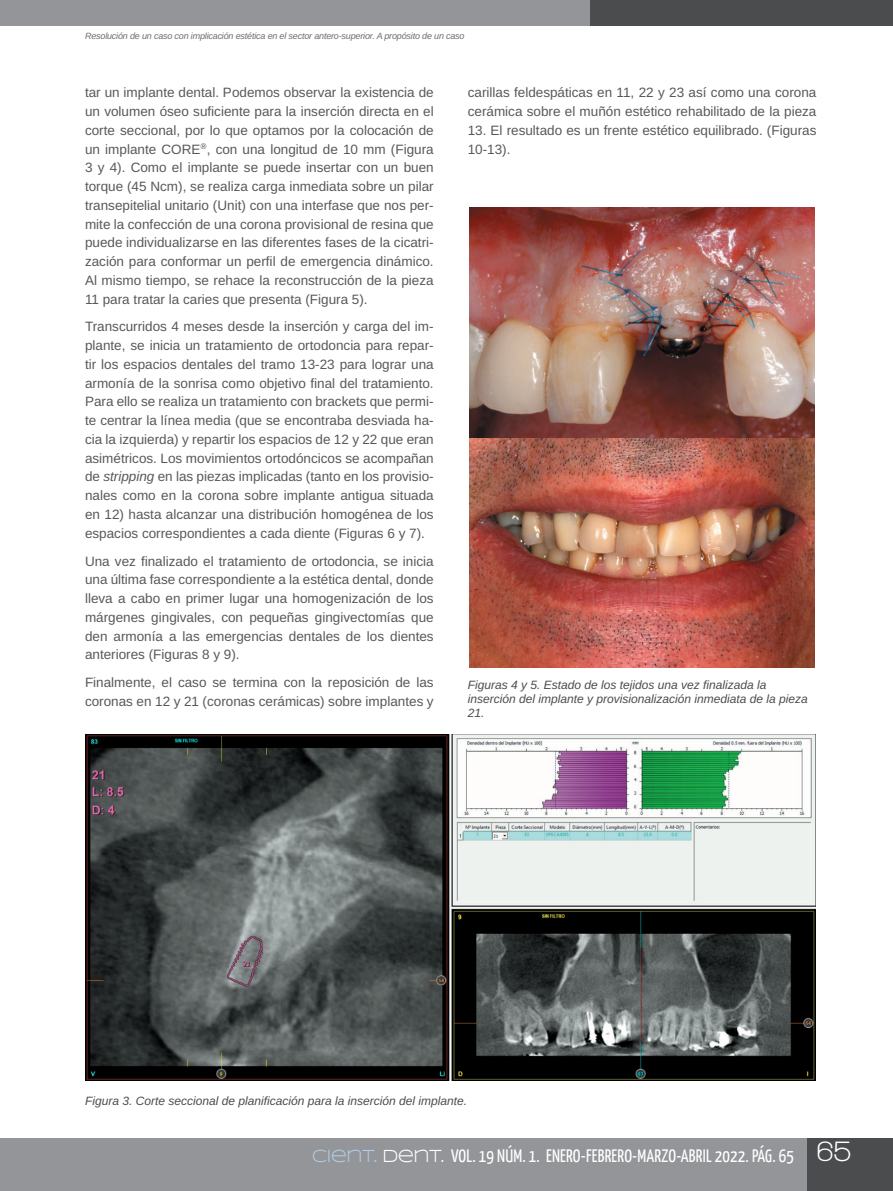
<style>
.page{position:relative;width:893px;height:1191px;background:#fff}
.page>*{position:absolute;margin:0;border:0;box-sizing:border-box;transform-origin:0 0}
.t1{font:700 30px "Walkway";color:#fff}
.t2{font:18px "Yanone Kaffeesatz";letter-spacing:.01em;color:#fff}
.t3{font:13.5px/18.8px "Arimo";color:#57585a;text-align:justify}
.t4{font:italic 12px/14.4px "Arimo";color:#4b4c4d}
.t5{font:italic 9px "Arimo";letter-spacing:-.02em;color:#6c6d70}
.s1{font-style:italic}
.s2{font-family:"Syncopate";color:#b1cae5}
.s3{font-family:"Syncopate"}
</style>
<div class="page">
<div style="left:0;top:1138px;width:893px;height:53px;background:#939598"></div>
<div style="left:808px;top:1138px;width:85px;height:53px;background:#4b4c4d"></div>
<div style="left:0;top:0;width:893px;height:25px;background:#939598"></div>
<div style="left:591px;top:0;width:302px;height:25px;background:#4b4c4d"></div>
<img style="left:469px;top:437px;width:346px;height:230px">
<img style="left:469px;top:207px;width:346px;height:230px">
<img style="left:85px;top:734px;width:731px;height:347px">
<p class="t5" style="left:85px;top:29px;width:381px">Resolución de un caso con implicación estética en el sector antero-superior. A propósito de un caso</p>
<p class="t3" style="left:85px;top:83px;width:350px">tar un implante dental. Podemos observar la existencia de un volumen óseo suficiente para la inserción directa en el corte seccional, por lo que optamos por la colocación de un implante CORE , con una longitud de 10 mm (Figura 3 y 4). Como el implante se puede insertar con un buen torque (45 Ncm), se realiza carga inmediata sobre un pilar transepitelial unitario (Unit) con una interfase que nos per&shy;mite la confección de una corona provisional de resina que puede individualizarse en las diferentes fases de la cicatri&shy;zación para conformar un perfil de emergencia dinámico.<br>Al mismo tiempo, se rehace la reconstrucción de la pieza 11 para tratar la caries que presenta (Figura 5).</p>
<p class="t3" style="left:85px;top:317px;width:350px">Transcurridos 4 meses desde la inserción y carga del im&shy;plante, se inicia un tratamiento de ortodoncia para repar&shy;tir los espacios dentales del tramo 13-23 para lograr una armonía de la sonrisa como objetivo final del tratamiento.<br>Para ello se realiza un tratamiento con brackets que permi&shy;te centrar la línea media (que se encontraba desviada ha&shy;cia la izquierda) y repartir los espacios de 12 y 22 que eran asimétricos. Los movimientos ortodóncicos se acompañan de <span class="s1">stripping</span> en las piezas implicadas (tanto en los provisio&shy;nales como en la corona sobre implante antigua situada en 12) hasta alcanzar una distribución homogénea de los espacios correspondientes a cada diente (Figuras 6 y 7).</p>
<p class="t3" style="left:85px;top:552px;width:350px">Una vez finalizado el tratamiento de ortodoncia, se inicia una última fase correspondiente a la estética dental, donde lleva a cabo en primer lugar una homogenización de los márgenes gingivales, con pequeñas gingivectomías que den armonía a las emergencias dentales de los dientes anteriores (Figuras 8 y 9).</p>
<p class="t3" style="left:85px;top:673px;width:350px">Finalmente, el caso se termina con la reposición de las coronas en 12 y 21 (coronas cerámicas) sobre implantes y</p>
<p class="t3" style="left:468px;top:84px;width:350px">carillas feldespáticas en 11, 22 y 23 así como una corona cerámica sobre el muñón estético rehabilitado de la pieza</p>
<p class="t3" style="left:468px;top:121px;width:350px">13. El resultado es un frente estético equilibrado. (Figuras<br>10-13).</p>
<p class="t4" style="left:468px;top:677px;width:342px">Figuras 4 y 5. Estado de los tejidos una vez finalizada la inserción del implante y provisionalización inmediata de la pieza<br>21.</p>
<p class="t4" style="left:85px;top:1093px;width:384px">Figura 3. Corte seccional de planificación para la inserción del implante.</p>
<h2 class="t2" style="left:312px;top:1144px;width:484px"><span class="s2">CIENT.</span> <span class="s3">DENT.</span> VOL. 19 NÚM. 1. ENERO-FEBRERO-MARZO-ABRIL 2022. PÁG. 65</h2>
<h1 class="t1" style="left:816px;top:1134px;width:37px">65</h1>
</div>
